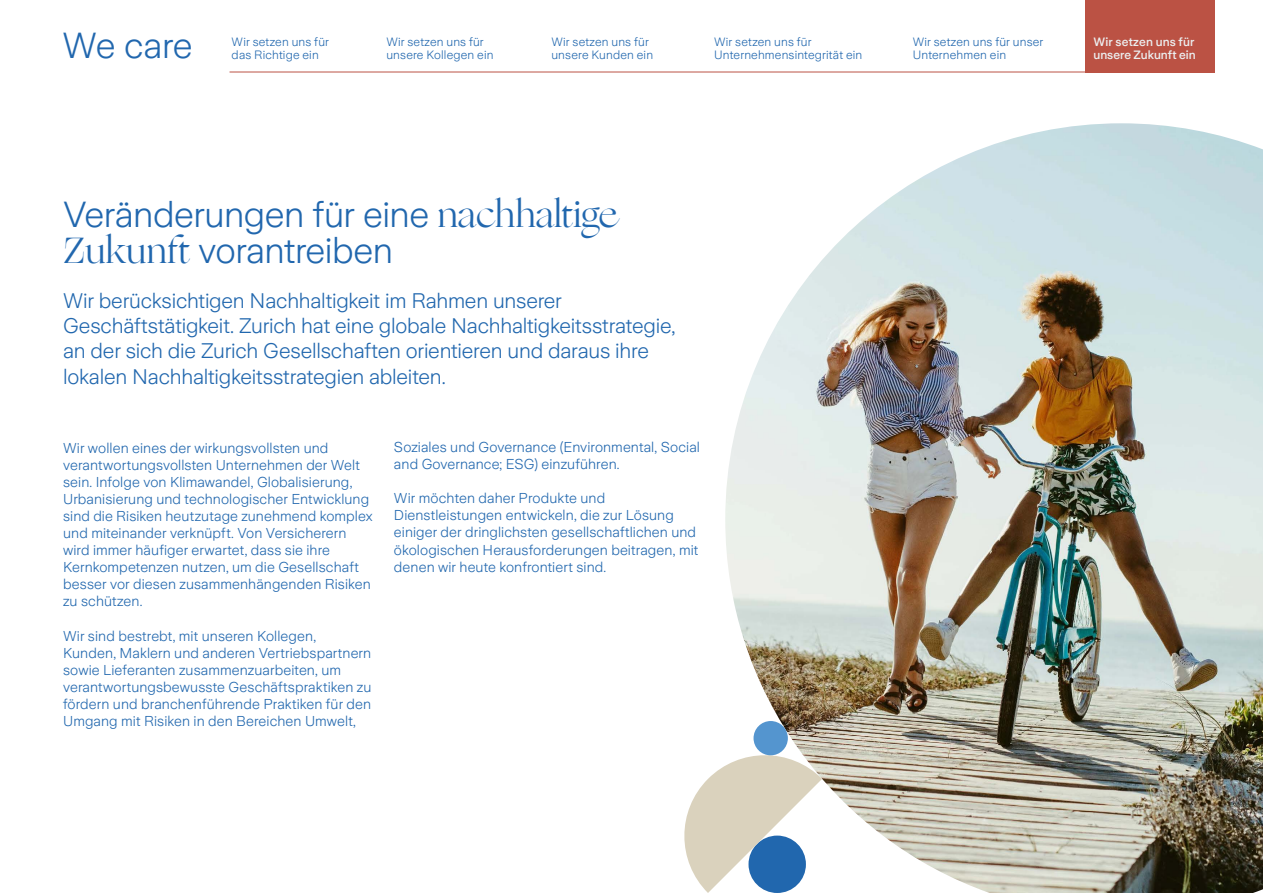
<style>
.page{position:relative;width:1263px;height:893px;background:#fff}
.page>*{position:absolute;margin:0;border:0;box-sizing:border-box;transform-origin:0 0}
.t1{font:300 36px/36px "Zurich Sans";letter-spacing:-.015em;color:#2167ae}
.t2{font:300 21px/25.2px "Zurich Sans";letter-spacing:-.01em;color:#2167ae}
.t3{font:300 14.25px/17.1px "Zurich Sans";letter-spacing:.005em;color:#2167ae}
.t4{font:300 12px/13.2px "Zurich Sans";letter-spacing:.015em;color:#2167ae}
.t5{font:500 12px/13.2px "Zurich Sans";color:#eceeef}
.s1{font-family:"Ogg";font-weight:400}
</style>
<div class="page">
<div style="left:1085px;top:0;width:130px;height:72px;background:#bb5244"></div>
<hr style="left:230px;top:72px;width:969px;height:1px;background:#bb5244">
<img style="left:725px;top:123px;width:538px;height:770px">
<svg style="left:684px;top:747px;width:138px;height:146px"></svg>
<div style="left:753px;top:721px;width:35px;height:34px;background:#5495cf;border-radius:50%"></div>
<h1 class="t1" style="left:63px;top:28px;width:132px">We care</h1>
<p class="t4" style="left:232px;top:36px;width:99px">Wir setzen uns für das Richtige ein</p>
<p class="t4" style="left:551px;top:35px;width:103px">Wir setzen uns für unsere Kunden ein</p>
<p class="t4" style="left:386px;top:35px;width:109px">Wir setzen uns für unsere Kollegen ein</p>
<p class="t5" style="left:1093px;top:35px;width:104px">Wir setzen uns für unsere Zukunft ein</p>
<p class="t4" style="left:714px;top:35px;width:150px">Wir setzen uns für<br>Unternehmensintegrität ein</p>
<p class="t4" style="left:913px;top:35px;width:132px">Wir setzen uns für unser<br>Unternehmen ein</p>
<h1 class="t1" style="left:63px;top:197px;width:556px">Veränderungen für eine <span class="s1">nachhaltige<br>Zukunft</span> vorantreiben</h1>
<p class="t2" style="left:63px;top:288px;width:614px">Wir berücksichtigen Nachhaltigkeit im Rahmen unserer Geschäftstätigkeit. Zurich hat eine globale Nachhaltigkeitsstrategie, an der sich die Zurich Gesellschaften orientieren und daraus ihre lokalen Nachhaltigkeitsstrategien ableiten.</p>
<p class="t3" style="left:63px;top:439px;width:311px">Wir wollen eines der wirkungsvollsten und verantwortungsvollsten Unternehmen der Welt sein. Infolge von Klimawandel, Globalisierung, Urbanisierung und technologischer Entwicklung sind die Risiken heutzutage zunehmend komplex und miteinander verknüpft. Von Versicherern wird immer häufiger erwartet, dass sie ihre Kernkompetenzen nutzen, um die Gesellschaft besser vor diesen zusammenhängenden Risiken zu schützen.</p>
<p class="t3" style="left:63px;top:627px;width:310px">Wir sind bestrebt, mit unseren Kollegen, Kunden, Maklern und anderen Vertriebspartnern sowie Lieferanten zusammenzuarbeiten, um verantwortungsbewusste Geschäftspraktiken zu fördern und branchenführende Praktiken für den Umgang mit Risiken in den Bereichen Umwelt,</p>
<p class="t3" style="left:394px;top:439px;width:307px">Soziales und Governance (Environmental, Social and Governance; ESG) einzuführen.</p>
<p class="t3" style="left:394px;top:490px;width:306px">Wir möchten daher Produkte und Dienstleistungen entwickeln, die zur Lösung einiger der dringlichsten gesellschaftlichen und ökologischen Herausforderungen beitragen, mit denen wir heute konfrontiert sind.</p>
</div>
